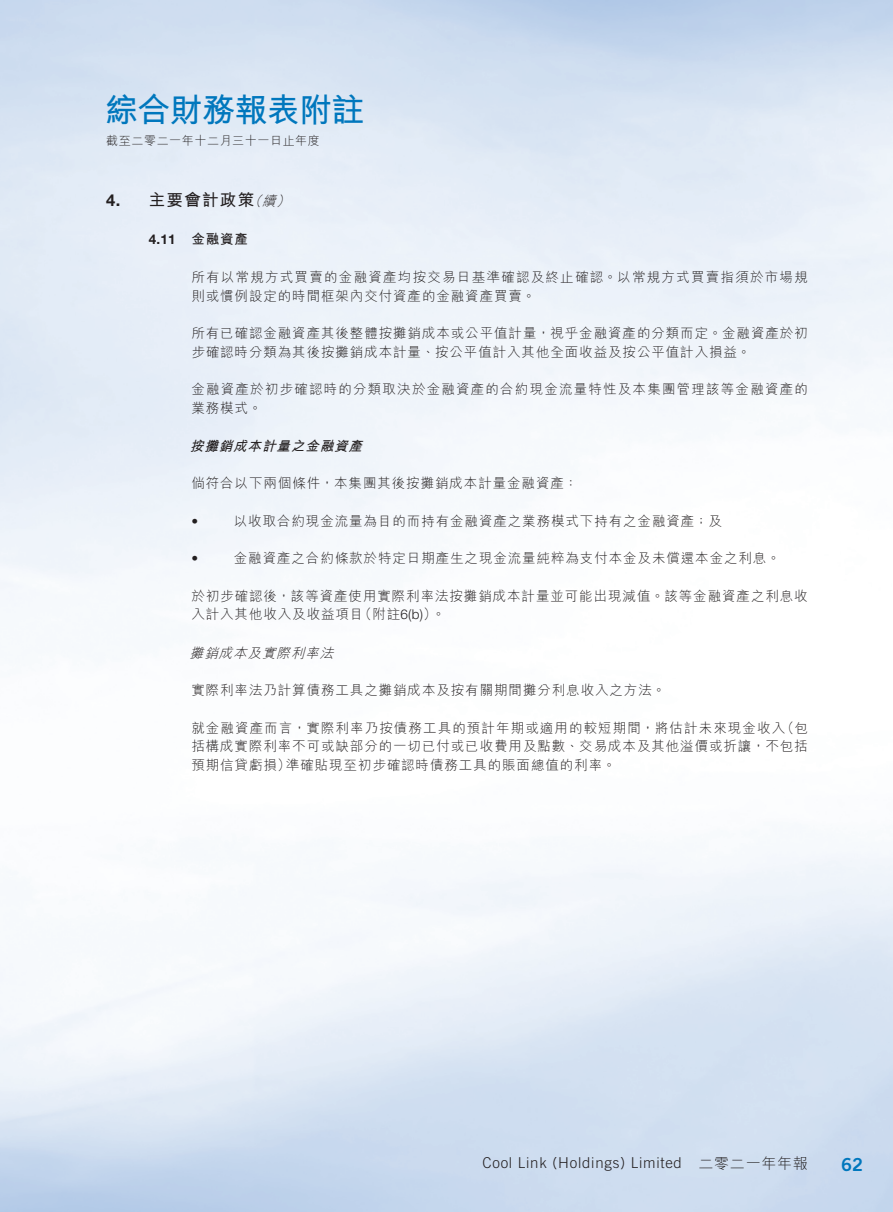
<style>
.page{position:relative;width:893px;height:1212px;background:#fff}
.page>*{position:absolute;margin:0;border:0;box-sizing:border-box;transform-origin:0 0}
.t1{font:700 33px "M Hei HK";letter-spacing:-.02em;color:#0077bd}
.t2{font:18px "Trade Gothic LT Std Bd 2";color:#0077bd}
.t3{font:700 16.5px "M Hei HK";letter-spacing:.08em;color:#231f20}
.t4{font:700 16.5px "Helvetica Neue";color:#231f20}
.t5{font:300 15px "Trade Gothic LT Std";letter-spacing:.05em;color:#231f20}
.t6{font:300 15px "M Hei HK";letter-spacing:.05em;color:#231f20}
.t7{font:300 13.5px/18.8px "M Hei HK";letter-spacing:.07em;color:#231f20}
.t8{font:300 13.5px/18.8px "M Hei HK";letter-spacing:.095em;color:#231f20}
.t9{font:300 13.5px/18.8px "M Hei HK";letter-spacing:.09em;color:#231f20}
.t10{font:italic 300 13.5px "M Hei HK";color:#231f20}
.t11{font:italic 700 13.5px "M Hei HK";color:#231f20}
.t12{font:700 13.5px "M Hei HK";color:#231f20}
.t13{font:700 13.5px "Helvetica Neue";color:#231f20}
.t14{font:300 13.5px "Helvetica Neue LT Std";color:#231f20}
.t15{font:300 12px "M Hei HK";letter-spacing:.05em;color:#231f20}
.s1{font-family:"Helvetica Neue LT Std"}
</style>
<div class="page">
<h1 class="t1" style="left:105px;top:86px;width:261px">綜合財務報表附註</h1>
<p class="t15" style="left:106px;top:132px;width:215px">截至二零二一年十二月三十一日止年度</p>
<p class="t4" style="left:106px;top:190px;width:16px">4.</p>
<p class="t3" style="left:149px;top:188px;width:107px">主要會計政策</p>
<p class="t10" style="left:262px;top:192px;width:20px">續</p>
<p class="t10" style="left:248px;top:192px;width:20px">（</p>
<p class="t10" style="left:276px;top:192px;width:20px">(</p>
<p class="t13" style="left:149px;top:231px;width:28px">4.11</p>
<p class="t12" style="left:191px;top:230px;width:58px">金融資產</p>
<p class="t8" style="left:191px;top:267px;width:618px">所有以常規方式買賣的金融資產均按交易日基準確認及終止確認。以常規方式買賣指須於市場規則或慣例設定的時間框架內交付資產的金融資產買賣。</p>
<p class="t7" style="left:191px;top:323px;width:618px">所有已確認金融資產其後整體按攤銷成本或公平值計量，視乎金融資產的分類而定。金融資產於初步確認時分類為其後按攤銷成本計量、按公平值計入其他全面收益及按公平值計入損益。</p>
<p class="t9" style="left:191px;top:379px;width:618px">金融資產於初步確認時的分類取決於金融資產的合約現金流量特性及本集團管理該等金融資產的業務模式。</p>
<p class="t11" style="left:190px;top:436px;width:178px">按攤銷成本計量之金融資產</p>
<p class="t7" style="left:191px;top:473px;width:388px">倘符合以下兩個條件，本集團其後按攤銷成本計量金融資產：</p>
<p class="t7" style="left:234px;top:511px;width:489px">以收取合約現金流量為目的而持有金融資產之業務模式下持有之金融資產；及</p>
<p class="t14" style="left:191px;top:513px;width:8px">•</p>
<p class="t7" style="left:234px;top:548px;width:548px">金融資產之合約條款於特定日期產生之現金流量純粹為支付本金及未償還本金之利息。</p>
<p class="t14" style="left:191px;top:550px;width:8px">•</p>
<p class="t7" style="left:432px;top:586px;width:377px;text-indent:-241px">於初步確認後，該等資產使用實際利率法按攤銷成本計量並可能出現減值。該等金融資產之利息收。</p>
<p class="t7" style="left:359px;top:604px;width:80px">（附註 (<span class="s1">(b(6</span></p>
<p class="t7" style="left:191px;top:604px;width:174px">入計入其他收入及收益項目</p>
<p class="t10" style="left:190px;top:643px;width:150px">攤銷成本及實際利率法</p>
<p class="t7" style="left:191px;top:680px;width:476px">實際利率法乃計算債務工具之攤銷成本及按有關期間攤分利息收入之方法。</p>
<p class="t7" style="left:781px;top:718px;width:29px">（包</p>
<p class="t7" style="left:191px;top:718px;width:595px">就金融資產而言，實際利率乃按債務工具的預計年期或適用的較短期間，將估計未來現金收入</p>
<p class="t7" style="left:191px;top:736px;width:618px">括構成實際利率不可或缺部分的一切已付或已收費用及點數、交易成本及其他溢價或折讓，不包括</p>
<p class="t7" style="left:286px;top:755px;width:332px">準確貼現至初步確認時債務工具的賬面總值的利率。</p>
<p class="t7" style="left:191px;top:755px;width:101px">預期信貸虧損）</p>
<p class="t5" style="left:482px;top:1154px;width:201px">Cool Link (Holdings) Limited</p>
<p class="t6" style="left:698px;top:1153px;width:111px">二零二一年年報</p>
<h2 class="t2" style="left:841px;top:1153px;width:24px">62</h2>
</div>
